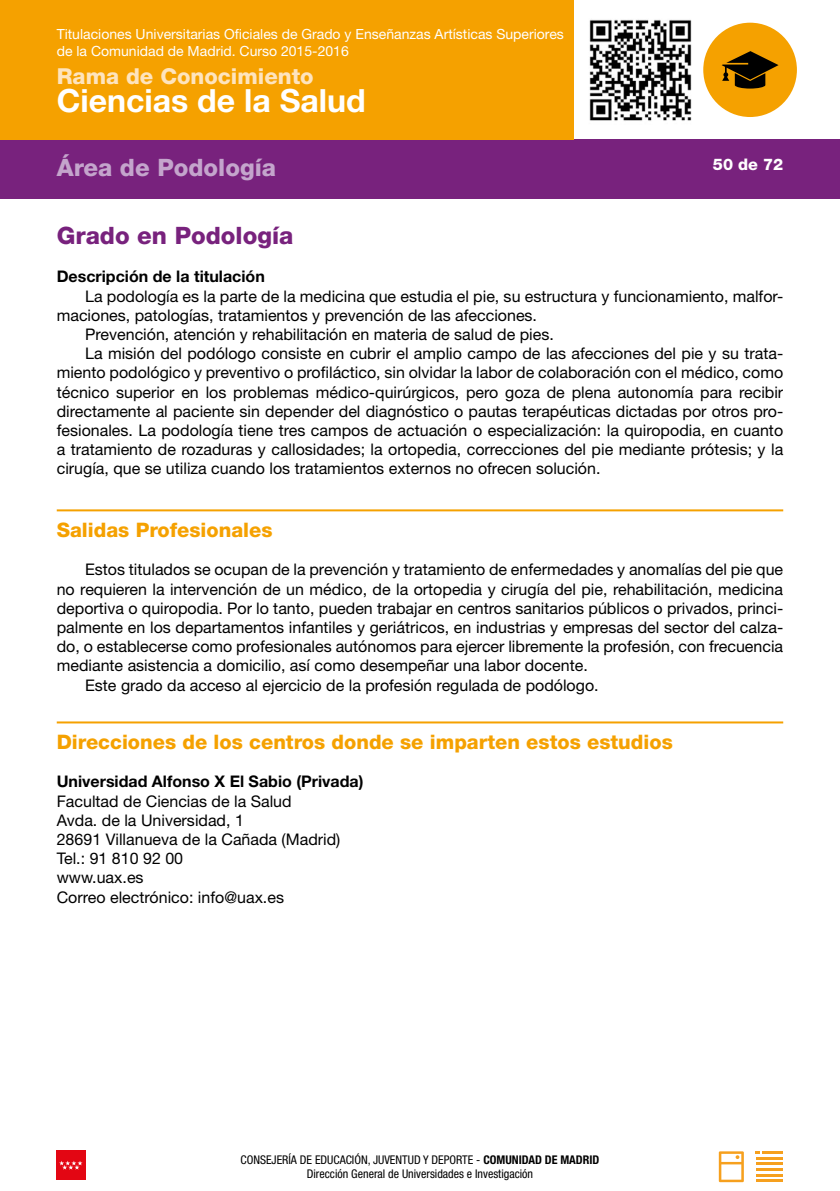
<style>
.page{position:relative;width:840px;height:1191px;background:#fff}
.page>*{position:absolute;margin:0;border:0;box-sizing:border-box;transform-origin:0 0}
.t1{font:700 32px "Helvetica Neue LT Std";color:#fff}
.t2{font:800 24px "Helvetica Neue LT Std";color:#78227d}
.t3{font:800 24px "Helvetica Neue LT Std";color:#c4a5cc}
.t4{font:800 22px "Helvetica Neue LT Std";color:#fee4be}
.t5{font:800 20px "Helvetica Neue LT Std";color:#f5a100}
.t6{font:16px/19.2px "Helvetica Neue LT Std";color:#000}
.t7{font:700 16px "Helvetica Neue LT Std";color:#000}
.t8{font:800 16px "Helvetica Neue LT Std";color:#fff}
.t9{font:14px/16.8px "Helvetica Neue LT Std";color:#fff}
.t10{font:condensed 12px/14.4px "Helvetica Neue LT Std";color:#000;text-align:center}
.s1{font-weight:700}
</style>
<div class="page">
<div style="left:0;top:139px;width:839px;height:60px;background:#78227d"></div>
<div style="left:0;top:0;width:573px;height:139px;background:#f5a100"></div>
<div style="left:702px;top:23px;width:94px;height:94px;background:#f5a100;border-radius:50%"></div>
<svg style="left:721px;top:51px;width:57px;height:38px"></svg>
<hr style="left:57px;top:509px;width:725px;height:2px;background:#f5a100">
<hr style="left:57px;top:721px;width:725px;height:2px;background:#f5a100">
<img style="left:589px;top:19px;width:103px;height:102px">
<hr style="left:761px;top:1151px;width:21px;height:2px;background:#f6a01e">
<hr style="left:755px;top:1157px;width:27px;height:2px;background:#f6a01e">
<hr style="left:755px;top:1162px;width:27px;height:3px;background:#f6a01e">
<hr style="left:755px;top:1174px;width:27px;height:2px;background:#f6a01e">
<hr style="left:755px;top:1168px;width:27px;height:2px;background:#f6a01e">
<hr style="left:755px;top:1179px;width:27px;height:3px;background:#f6a01e">
<svg style="left:718px;top:1151px;width:25px;height:31px"></svg>
<div style="left:56px;top:1150px;width:29px;height:30px;background:#e30613"></div>
<svg style="left:59px;top:1161px;width:23px;height:8px"></svg>
<p class="t9" style="left:57px;top:26px;width:508px">Titulaciones Universitarias Oficiales de Grado y Enseñanzas Artísticas Superiores de la Comunidad de Madrid. Curso 2015-2016</p>
<p class="t4" style="left:57px;top:63px;width:258px">Rama de Conocimiento</p>
<p class="t1" style="left:57px;top:80px;width:310px">Ciencias de la Salud</p>
<p class="t3" style="left:57px;top:153px;width:221px">Área de Podología</p>
<p class="t8" style="left:712px;top:155px;width:72px">50 de 72</p>
<p class="t2" style="left:57px;top:221px;width:238px">Grado en Podología</p>
<p class="t7" style="left:57px;top:267px;width:209px">Descripción de la titulación</p>
<p class="t6" style="left:85px;top:286px;width:699px">La podología es la parte de la medicina que estudia el pie, su estructura y funcionamiento, malfor-</p>
<p class="t6" style="left:57px;top:305px;width:481px">maciones, patologías, tratamientos y prevención de las afecciones.</p>
<p class="t6" style="left:85px;top:324px;width:470px">Prevención, atención y rehabilitación en materia de salud de pies.</p>
<p class="t6" style="left:85px;top:344px;width:699px">La misión del podólogo consiste en cubrir el amplio campo de las afecciones del pie y su trata-</p>
<p class="t6" style="left:57px;top:363px;width:727px">miento podológico y preventivo o profiláctico, sin olvidar la labor de colaboración con el médico, como</p>
<p class="t6" style="left:57px;top:382px;width:727px">técnico superior en los problemas médico-quirúrgicos, pero goza de plena autonomía para recibir</p>
<p class="t6" style="left:57px;top:401px;width:727px">directamente al paciente sin depender del diagnóstico o pautas terapéuticas dictadas por otros pro-</p>
<p class="t6" style="left:57px;top:420px;width:727px">fesionales. La podología tiene tres campos de actuación o especialización: la quiropodia, en cuanto</p>
<p class="t6" style="left:57px;top:440px;width:727px">a tratamiento de rozaduras y callosidades; la ortopedia, correcciones del pie mediante prótesis; y la</p>
<p class="t6" style="left:57px;top:459px;width:545px">cirugía, que se utiliza cuando los tratamientos externos no ofrecen solución.</p>
<p class="t5" style="left:57px;top:518px;width:217px">Salidas Profesionales</p>
<p class="t6" style="left:85px;top:560px;width:699px">Estos titulados se ocupan de la prevención y tratamiento de enfermedades y anomalías del pie que</p>
<p class="t6" style="left:57px;top:579px;width:727px">no requieren la intervención de un médico, de la ortopedia y cirugía del pie, rehabilitación, medicina</p>
<p class="t6" style="left:57px;top:598px;width:727px">deportiva o quiropodia. Por lo tanto, pueden trabajar en centros sanitarios públicos o privados, princi-</p>
<p class="t6" style="left:57px;top:617px;width:727px">palmente en los departamentos infantiles y geriátricos, en industrias y empresas del sector del calza-</p>
<p class="t6" style="left:57px;top:636px;width:727px">do, o establecerse como profesionales autónomos para ejercer libremente la profesión, con frecuencia</p>
<p class="t6" style="left:57px;top:656px;width:532px">mediante asistencia a domicilio, así como desempeñar una labor docente.</p>
<p class="t6" style="left:85px;top:675px;width:514px">Este grado da acceso al ejercicio de la profesión regulada de podólogo.</p>
<p class="t5" style="left:57px;top:730px;width:617px">Direcciones de los centros donde se imparten estos estudios</p>
<p class="t6" style="left:57px;top:772px;width:308px"><span class="s1">Universidad Alfonso X El Sabio (Privada)<br></span>Facultad de Ciencias de la Salud<br>Avda. de la Universidad, 1<br>28691 Villanueva de la Cañada (Madrid)<br>Tel.: 91 810 92 00<br>www.uax.es<br>Correo electrónico: info@uax.es</p>
<p class="t10" style="left:240px;top:1152px;width:360px">CONSEJERÍA DE EDUCACIÓN, JUVENTUD Y DEPORTE - <span class="s1">COMUNIDAD DE MADRID<br></span>Dirección General de Universidades e Investigación</p>
</div>
